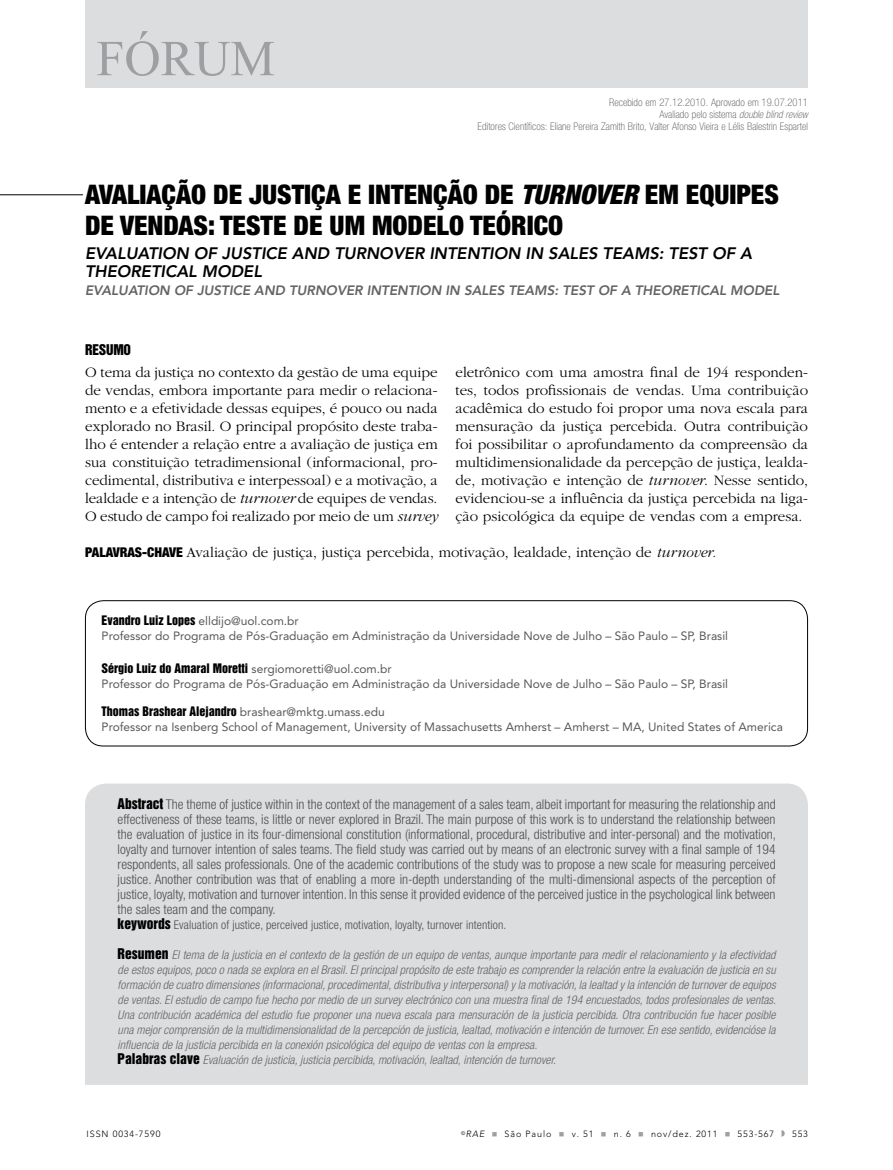
<style>
.page{position:relative;width:893px;height:1170px;background:#fff}
.page>*{position:absolute;margin:0;border:0;box-sizing:border-box;transform-origin:0 0}
.t1{font:50.25px "Times New Roman";color:#9d9fa2}
.t2{font:900 condensed 27px/31.5px "Helvetica Neue LT Std";color:#000}
.t3{font:italic 800 16.5px/18px "Avenir LT Std";color:#000}
.t4{font:300 15px/18px "Garamond";color:#000;text-align:justify}
.t5{font:300 condensed 13.5px/15px "Helvetica Neue LT Std";color:#4d4d4f;text-align:justify}
.t6{font:italic 800 13.5px "Avenir LT Std";color:#636466}
.t7{font:13.5px "Helvetica Inserat";letter-spacing:-.02em;color:#000}
.t8{font:italic 300 condensed 12px/15px "Helvetica Neue LT Std";letter-spacing:.005em;color:#636466}
.t9{font:12px/14.4px "Avenir";color:#58595b}
.t10{font:12px "Helvetica Inserat";color:#000}
.t11{font:300 condensed 12px "Helvetica Neue LT Std";letter-spacing:.01em;color:#4d4d4f}
.t12{font:100 condensed 10.5px/12px "Helvetica Neue LT Std";letter-spacing:.01em;color:#4d4d4f;text-align:right}
.t13{font:300 9px "Avenir LT Std";letter-spacing:.1em;color:#000}
.s1{font-style:italic}
.s2{font-family:"Helvetica Neue";font-weight:900;font-stretch:condensed;font-size:13.5px}
.s3{font-family:"Helvetica Inserat";color:#000}
.s4{font-family:"Avenir";color:#58595b}
.s5{font-family:"Helvetica Inserat";font-weight:400;font-stretch:normal;color:#000}
.s6{font-family:"Helvetica Inserat";font-weight:400;font-stretch:normal;font-size:13.5px;color:#000}
.s7{font-family:"Helvetica Inserat";font-weight:400;font-style:normal;font-stretch:normal;font-size:13.5px;color:#000}
.s8{color:#9d9fa2}
</style>
<div class="page">
<svg style="left:781px;top:1130px;width:4px;height:6px"></svg>
<div style="left:85px;top:0;width:723px;height:87px;background:#dcddde"></div>
<hr style="left:0;top:194px;width:83px;height:1px;background:#000">
<div style="left:85px;top:783px;width:723px;height:301px;background:#dcddde"></div>
<div style="left:85px;top:600px;width:723px;height:146px;border:1px solid #000;border-radius:18px"></div>
<h1 class="t1" style="left:97px;top:25px;width:180px">FÓRUM</h1>
<p class="t12" style="left:478px;top:96px;width:332px">Recebido em 27.12.2010. Aprovado em 19.07.2011<br>Avaliado pelo sistema <span class="s1">double blind review<br></span>Editores Científicos: Eliane Pereira Zamith Brito, Valter Afonso Vieira e Lélis Balestrin Espartel</p>
<h2 class="t2" style="left:85px;top:178px;width:695px">AVALIAÇÃO DE JUSTIÇA E INTENÇÃO DE <span class="s1">TURNOVER</span> EM EQUIPES<br>DE VENDAS: TESTE DE UM MODELO TEÓRICO</h2>
<h3 class="t3" style="left:85px;top:245px;width:668px">EVALUATION OF JUSTICE AND TURNOVER INTENTION IN SALES TEAMS: TEST OF A<br>THEORETICAL MODEL</h3>
<p class="t6" style="left:85px;top:283px;width:696px">EVALUATION OF JUSTICE AND TURNOVER INTENTION IN SALES TEAMS: TEST OF A THEORETICAL MODEL</p>
<p class="t7" style="left:85px;top:341px;width:47px">RESUMO</p>
<p class="t4" style="left:85px;top:363px;width:354px">O tema da justiça no contexto da gestão de uma equipe de vendas, embora importante para medir o relaciona&shy;mento e a efetividade dessas equipes, é pouco ou nada explorado no Brasil. O principal propósito deste traba&shy;lho é entender a relação entre a avaliação de justiça em sua constituição tetradimensional (informacional, pro&shy;cedimental, distributiva e interpessoal) e a motivação, a lealdade e a intenção de <span class="s1">turnover</span> de equipes de vendas.<br>O estudo de campo foi realizado por meio de um <span class="s1">survey</span></p>
<p class="t4" style="left:456px;top:363px;width:354px">eletrônico com uma amostra final de 194 responden&shy;tes, todos profissionais de vendas. Uma contribuição acadêmica do estudo foi propor uma nova escala para mensuração da justiça percebida. Outra contribuição foi possibilitar o aprofundamento da compreensão da multidimensionalidade da percepção de justiça, lealda&shy;de, motivação e intenção de <span class="s1">turnover</span>. Nesse sentido, evidenciou-se a influência da justiça percebida na liga&shy;ção psicológica da equipe de vendas com a empresa.</p>
<p class="t4" style="left:85px;top:543px;width:632px"><span class="s2">PALAVRAS-CHAVE</span> Avaliação de justiça, justiça percebida, motivação, lealdade, intenção de <span class="s1">turnover.</span></p>
<p class="t9" style="left:102px;top:614px;width:628px"><span class="s3">Evandro Luiz Lopes</span> elldijo@uol.com.br<br>Professor do Programa de Pós-Graduação em Administração da Universidade Nove de Julho – São Paulo – SP, Brasil</p>
<p class="t10" style="left:102px;top:661px;width:292px">Sérgio Luiz do Amaral Moretti <span class="s4">sergiomoretti@uol.com.br</span></p>
<p class="t9" style="left:102px;top:676px;width:628px">Professor do Programa de Pós-Graduação em Administração da Universidade Nove de Julho – São Paulo – SP, Brasil</p>
<p class="t10" style="left:102px;top:704px;width:285px">Thomas Brashear Alejandro <span class="s4">brashear@mktg.umass.edu</span></p>
<p class="t9" style="left:102px;top:719px;width:683px">Professor na Isenberg School of Management, University of Massachusetts Amherst – Amherst – MA, United States of America</p>
<p class="t5" style="left:118px;top:796px;width:660px"><span class="s5">Abstract</span> The theme of justice within in the context of the management of a sales team, albeit important for measuring the relationship and effectiveness of these teams, is little or never explored in Brazil. The main purpose of this work is to understand the relationship between the evaluation of justice in its four-dimensional constitution (informational, procedural, distributive and inter-personal) and the motivation, loyalty and turnover intention of sales teams. The field study was carried out by means of an electronic survey with a final sample of 194 respondents, all sales professionals. One of the academic contributions of the study was to propose a new scale for measuring perceived justice. Another contribution was that of enabling a more in-depth understanding of the multi-dimensional aspects of the perception of justice, loyalty, motivation and turnover intention. In this sense it provided evidence of the perceived justice in the psychological link between the sales team and the company.</p>
<p class="t11" style="left:118px;top:918px;width:390px"><span class="s6">keywords</span> Evaluation of justice, perceived justice, motivation, loyalty, turnover intention.</p>
<p class="t8" style="left:118px;top:947px;width:660px"><span class="s7">Resumen</span> El tema de la justicia en el contexto de la gestión de un equipo de ventas, aunque importante para medir el relacionamiento y la efectividad de estos equipos, poco o nada se explora en el Brasil. El principal propósito de este trabajo es comprender la relación entre la evaluación de justicia en su formación de cuatro dimensiones (informacional, procedimental, distributiva y interpersonal) y la motivación, la lealtad y la intención de turnover de equipos de ventas. El estudio de campo fue hecho por medio de un survey electrónico con una muestra final de 194 encuestados, todos profesionales de ventas.<br>Una contribución académica del estudio fue proponer una nueva escala para mensuración de la justicia percibida. Otra contribución fue hacer posible una mejor comprensión de la multidimensionalidad de la percepción de justicia, lealtad, motivación e intención de turnover. En ese sentido, evidencióse la influencia de la justicia percibida en la conexión psicológica del equipo de ventas con la empresa.<br><span class="s7">Palabras clave</span> Evaluación de justicia, justicia percibida, motivación, lealtad, intención de turnover.</p>
<p class="t13" style="left:87px;top:1128px;width:75px">ISSN 0034-7590</p>
<p class="t13" style="left:461px;top:1128px;width:315px"><sup>©</sup><span class="s1">RAE</span> <span class="s8">■</span> São Paulo <span class="s8">■</span> v. 51 <span class="s8">■</span> n. 6 <span class="s8">■</span> nov/dez. 2011 <span class="s8">■</span> 553-567</p>
<p class="t13" style="left:792px;top:1128px;width:17px">553</p>
</div>
